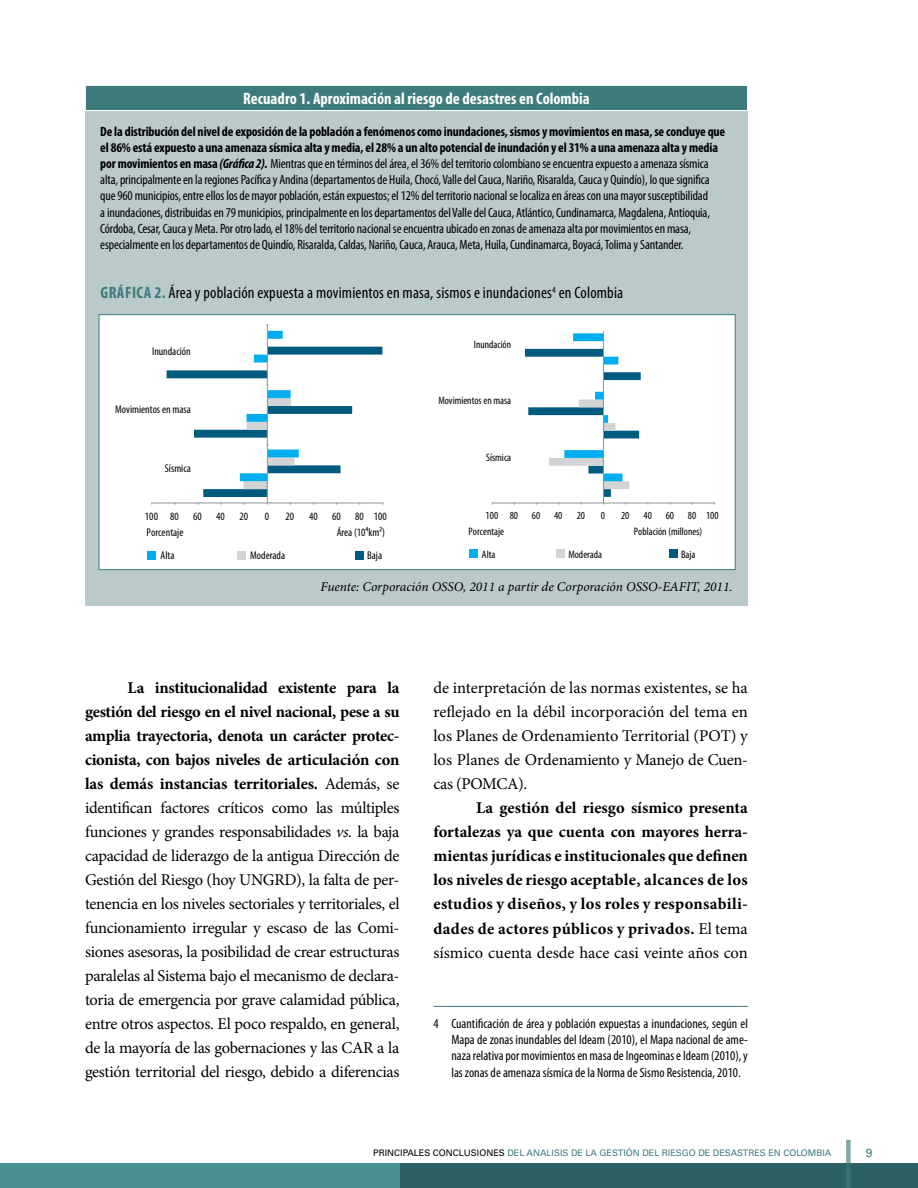
<style>
.page{position:relative;width:918px;height:1188px;background:#fff}
.page>*{position:absolute;margin:0;border:0;box-sizing:border-box;transform-origin:0 0}
.t1{font:16.5px/24px "Minion Pro";letter-spacing:-.02em;color:#000;text-align:justify}
.t2{font:700 16.5px/24px "Minion Pro";letter-spacing:.02em;color:#000;text-align:justify}
.t3{font:condensed 16.5px "Myriad Pro";letter-spacing:.01em;color:#000}
.t4{font:700 condensed 16.5px "Myriad Pro";color:#fff}
.t5{font:condensed 13.5px/16.2px "Myriad Pro";letter-spacing:-.01em;color:#000;text-align:justify}
.t6{font:italic 13.5px "Minion Pro";color:#000}
.t7{font:12px "Univers LT Std";color:#3e7b7d}
.t8{font:condensed 11.25px "Myriad Pro";color:#000}
.t9{font:condensed 10.8px "Myriad Pro";color:#000}
.t10{font:9px "Univers LT Std";color:#3e7b7d}
.t11{font:9px "Univers LT Std";color:#000}
.s1{font-weight:700}
.s2{font-weight:700;font-style:italic}
.s3{font-weight:700;color:#3e7b7d}
.s4{font-style:italic}
.s5{font-weight:400}
.s6{color:#3e7b7d}
</style>
<div class="page">
<div style="left:0;top:1164px;width:918px;height:24px;background:#2c6062"></div>
<div style="left:0;top:1164px;width:400px;height:24px;background:#4a9093"></div>
<svg style="left:846px;top:1140px;width:5px;height:48px"></svg>
<hr style="left:433px;top:1006px;width:315px;height:1px;background:#3e7b7d">
<div style="left:85px;top:85px;width:663px;height:26px;background:#3e7b7d"></div>
<div style="left:85px;top:111px;width:663px;height:495px;background:#bac9ca"></div>
<hr style="left:85px;top:85px;width:663px;height:1px;background:#fff">
<svg style="left:85px;top:86px;width:1px;height:24px"></svg>
<svg style="left:747px;top:86px;width:1px;height:24px"></svg>
<hr style="left:85px;top:110px;width:663px;height:1px;background:#fff">
<div style="left:99px;top:314px;width:637px;height:256px;background:#fff;border:1px solid #3e7b7d"></div>
<svg style="left:525px;top:333px;width:116px;height:164px"></svg>
<hr style="left:492px;top:503px;width:223px;height:1px;background:#939598">
<hr style="left:603px;top:332px;width:1px;height:171px;background:#939598">
<div style="left:470px;top:550px;width:8px;height:8px;background:#00aeef"></div>
<div style="left:556px;top:550px;width:9px;height:8px;background:#d1d3d4"></div>
<div style="left:669px;top:550px;width:8px;height:8px;background:#005b7f"></div>
<svg style="left:167px;top:325px;width:215px;height:172px"></svg>
<hr style="left:152px;top:503px;width:231px;height:1px;background:#939598">
<hr style="left:267px;top:325px;width:1px;height:178px;background:#939598">
<div style="left:148px;top:551px;width:8px;height:8px;background:#00aeef"></div>
<div style="left:238px;top:551px;width:8px;height:8px;background:#d1d3d4"></div>
<div style="left:355px;top:551px;width:8px;height:8px;background:#005b7f"></div>
<p class="t4" style="left:243px;top:88px;width:348px">Recuadro 1. Aproximación al riesgo de desastres en Colombia</p>
<p class="t5" style="left:100px;top:123px;width:626px;text-align:left"><span class="s1">De la distribución del nivel de exposición de la población a fenómenos como inundaciones, sismos y movimientos en masa, se concluye que el 86% está expuesto a una amenaza sísmica alta y media, el 28% a un alto potencial de inundación y el 31% a una amenaza alta y media por movimientos en masa</span> <span class="s2">(Gráfica 2).</span> Mientras que en términos del área, el 36% del territorio colombiano se encuentra expuesto a amenaza sísmica alta, principalmente en la regiones Pacífica y Andina (departamentos de Huila, Chocó, Valle del Cauca, Nariño, Risaralda, Cauca y Quindío), lo que significa que 960 municipios, entre ellos los de mayor población, están expuestos; el 12% del territorio nacional se localiza en áreas con una mayor susceptibilidad<br>a inundaciones, distribuidas en 79 municipios, principalmente en los departamentos del Valle del Cauca, Atlántico, Cundinamarca, Magdalena, Antioquia, Córdoba, Cesar, Cauca y Meta. Por otro lado, el 18% del territorio nacional se encuentra ubicado en zonas de amenaza alta por movimientos en masa, especialmente en los departamentos de Quindío, Risaralda, Caldas, Nariño, Cauca, Arauca, Meta, Huila, Cundinamarca, Boyacá, Tolima y Santander.</p>
<p class="t3" style="left:100px;top:283px;width:524px"><span class="s3">Gráfica 2.</span> Área y población expuesta a movimientos en masa, sismos e inundaciones<sup>4</sup> en Colombia</p>
<p class="t8" style="left:152px;top:344px;width:40px">Inundación</p>
<p class="t8" style="left:115px;top:403px;width:77px">Movimientos en masa</p>
<p class="t8" style="left:165px;top:461px;width:27px">Sísmica</p>
<p class="t8" style="left:145px;top:509px;width:35px">100 80</p>
<p class="t8" style="left:193px;top:509px;width:10px">60</p>
<p class="t8" style="left:216px;top:509px;width:10px">40</p>
<p class="t8" style="left:240px;top:509px;width:10px">20</p>
<p class="t8" style="left:265px;top:509px;width:6px">0</p>
<p class="t8" style="left:286px;top:509px;width:10px">20</p>
<p class="t8" style="left:309px;top:509px;width:10px">40</p>
<p class="t8" style="left:332px;top:509px;width:10px">60</p>
<p class="t8" style="left:355px;top:509px;width:33px">80 100</p>
<p class="t8" style="left:160px;top:549px;width:15px">Alta</p>
<p class="t8" style="left:250px;top:549px;width:36px">Moderada</p>
<p class="t8" style="left:367px;top:549px;width:16px">Baja</p>
<p class="t8" style="left:337px;top:526px;width:50px">Área (104km2)</p>
<p class="t8" style="left:147px;top:526px;width:38px">Porcentaje</p>
<p class="t9" style="left:474px;top:338px;width:39px">Inundación</p>
<p class="t9" style="left:438px;top:394px;width:74px">Movimientos en masa</p>
<p class="t9" style="left:486px;top:451px;width:26px">Sísmica</p>
<p class="t9" style="left:486px;top:509px;width:34px">100 80</p>
<p class="t9" style="left:532px;top:509px;width:10px">60</p>
<p class="t9" style="left:554px;top:509px;width:10px">40</p>
<p class="t9" style="left:577px;top:509px;width:10px">20</p>
<p class="t9" style="left:601px;top:509px;width:6px">0</p>
<p class="t9" style="left:621px;top:509px;width:10px">20</p>
<p class="t9" style="left:644px;top:509px;width:10px">40</p>
<p class="t9" style="left:666px;top:509px;width:10px">60</p>
<p class="t9" style="left:688px;top:509px;width:32px">80 100</p>
<p class="t9" style="left:482px;top:548px;width:15px">Alta</p>
<p class="t9" style="left:568px;top:548px;width:35px">Moderada</p>
<p class="t9" style="left:681px;top:548px;width:16px">Baja</p>
<p class="t9" style="left:469px;top:525px;width:37px">Porcentaje</p>
<p class="t9" style="left:634px;top:525px;width:70px">Población (millones)</p>
<p class="t6" style="left:321px;top:577px;width:414px">Fuente: Corporación OSSO, 2011 a partir de Corporación OSSO-EAFIT, 2011.</p>
<p class="t1" style="left:85px;top:675px;width:316px;text-indent:43px"><span class="s1">La institucionalidad existente para la gestión del riesgo en el nivel nacional, pese a su amplia trayectoria, denota un carácter protec&shy;cionista, con bajos niveles de articulación con las demás instancias territoriales.</span> Además, se identifican factores críticos como las múltiples funciones y grandes responsabilidades <span class="s4">vs.</span> la baja capacidad de liderazgo de la antigua Dirección de Gestión del Riesgo (hoy UNGRD), la falta de per&shy;tenencia en los niveles sectoriales y territoriales, el funcionamiento irregular y escaso de las Comi&shy;siones asesoras, la posibilidad de crear estructuras paralelas al Sistema bajo el mecanismo de declara&shy;toria de emergencia por grave calamidad pública, entre otros aspectos. El poco respaldo, en general, de la mayoría de las gobernaciones y las CAR a la gestión territorial del riesgo, debido a diferencias</p>
<p class="t1" style="left:433px;top:676px;width:316px">de interpretación de las normas existentes, se ha reflejado en la débil incorporación del tema en los Planes de Ordenamiento Territorial (POT) y los Planes de Ordenamiento y Manejo de Cuen&shy;cas (POMCA).</p>
<p class="t2" style="left:433px;top:796px;width:316px;text-indent:43px">La gestión del riesgo sísmico presenta fortalezas ya que cuenta con mayores herra&shy;mientas jurídicas e institucionales que definen los niveles de riesgo aceptable, alcances de los estudios y diseños, y los roles y responsabili&shy;dades de actores públicos y privados. <span class="s5">El tema sísmico cuenta desde hace casi veinte años con</span></p>
<p class="t5" style="left:451px;top:1015px;width:298px;text-indent:-18px">4 Cuantificación de área y población expuestas a inundaciones, según el Mapa de zonas inundables del Ideam (2010), el Mapa nacional de ame&shy;naza relativa por movimientos en masa de Ingeominas e Ideam (2010), y las zonas de amenaza sísmica de la Norma de Sismo Resistencia, 2010.</p>
<p class="t11" style="left:373px;top:1147px;width:179px">PRI NCI PALES CONCLUSIONES <span class="s6">DEL ANALISIS</span></p>
<p class="t10" style="left:571px;top:1147px;width:47px">DE LA GESTIÓ</p>
<p class="t10" style="left:633px;top:1147px;width:164px">N DEL RI ESGO DE DESAST RES EN COLO</p>
<p class="t10" style="left:808px;top:1147px;width:25px">MBIA</p>
<p class="t7" style="left:866px;top:1145px;width:8px">9</p>
</div>
